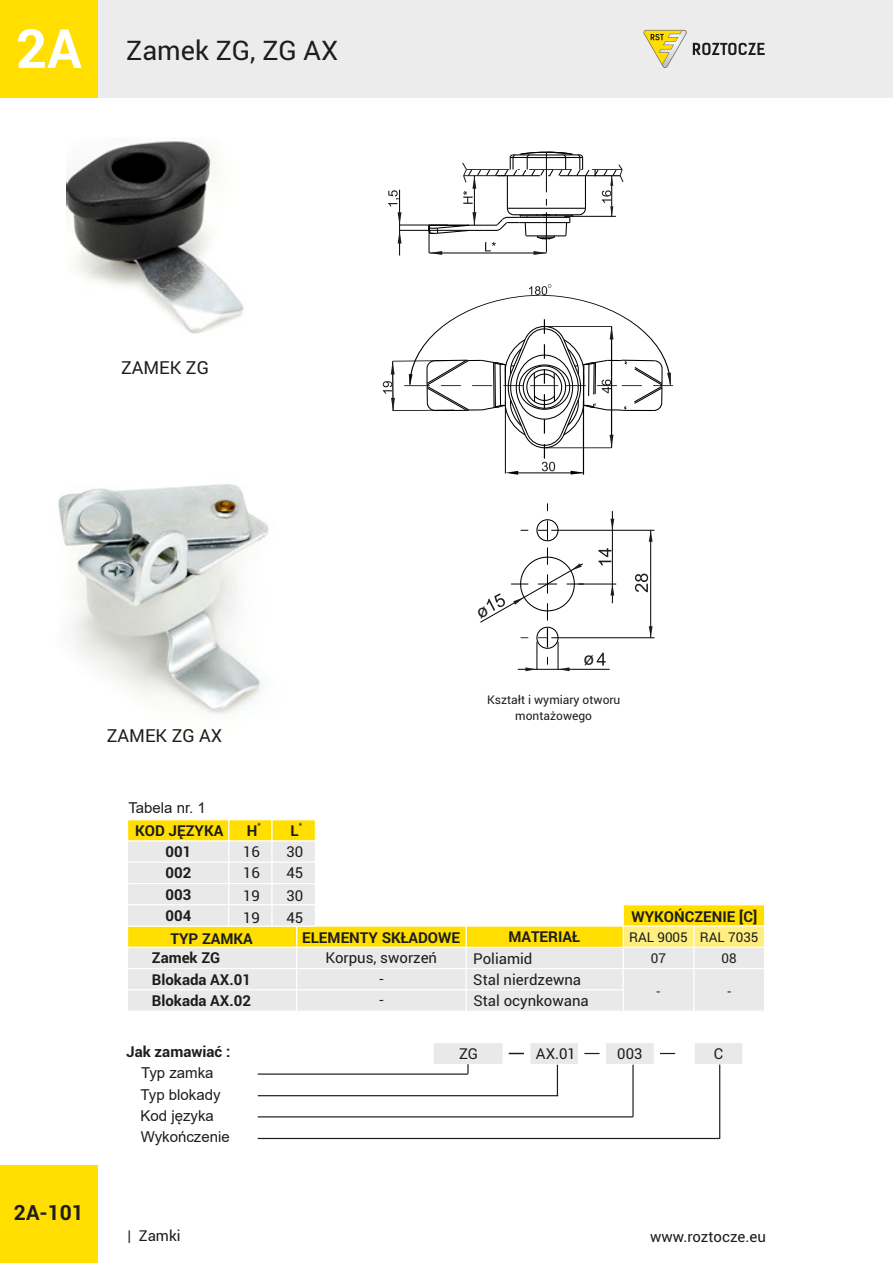
<style>
.page{position:relative;width:893px;height:1263px;background:#fff}
.page>*{position:absolute;margin:0;border:0;box-sizing:border-box;transform-origin:0 0}
.t1{font:700 54px "Roboto";color:#fff}
.t2{font:27px "Roboto";color:#1d1d1b}
.t3{font:700 21px "Roboto";color:#1d1d1b}
.t4{font:18px "Roboto";color:#1d1d1b}
.t5{font:700 15px/21.3px "Roboto";color:#1d1d1b;text-align:justify}
.t6{font:15px/20.9px "Roboto";color:#1d1d1b}
.t7{font:15px/22.2px "Arial";color:#1d1d1b}
.t8{font:13.5px/21.3px "Roboto";color:#1d1d1b}
.t9{font:12px/15.9px "Roboto";color:#1d1d1b;text-align:center}
.t10{font:700 7.5px "Roboto";color:#1d1d1b}
</style>
<div class="page">
<div style="left:0;top:0;width:893px;height:98px;background:#ececec"></div>
<svg style="left:643px;top:30px;width:44px;height:38px"></svg>
<svg style="left:693px;top:43px;width:72px;height:12px"></svg>
<div style="left:0;top:1165px;width:98px;height:98px;background:#ffde00"></div>
<div style="left:0;top:0;width:98px;height:98px;background:#ffde00"></div>
<div style="left:694px;top:1042px;width:49px;height:23px;background:#e9e9e9;border:1px solid #fff"></div>
<div style="left:465px;top:947px;width:159px;height:22px;background:#e9e9e9"></div>
<div style="left:623px;top:904px;width:142px;height:23px;background:#ffde00;border:1px solid #fff"></div>
<div style="left:465px;top:925px;width:159px;height:23px;background:#ffde00;border:1px solid #fff"></div>
<div style="left:296px;top:925px;width:171px;height:23px;background:#ffde00;border:1px solid #fff"></div>
<div style="left:127px;top:925px;width:170px;height:23px;background:#ffde00;border:1px solid #fff"></div>
<div style="left:623px;top:947px;width:71px;height:22px;background:#e9e9e9;border:1px solid #fff"></div>
<div style="left:127px;top:947px;width:170px;height:22px;background:#e9e9e9;border:1px solid #fff"></div>
<div style="left:296px;top:947px;width:171px;height:22px;background:#e9e9e9;border:1px solid #fff"></div>
<hr style="left:399px;top:190px;width:1px;height:65px;background:#000">
<svg style="left:398px;top:212px;width:4px;height:31px"></svg>
<svg style="left:388px;top:190px;width:11px;height:16px"></svg>
<svg style="left:428px;top:151px;width:196px;height:104px"></svg>
<svg style="left:382px;top:284px;width:292px;height:191px"></svg>
<hr style="left:400px;top:225px;width:48px;height:1px;background:#000">
<hr style="left:399px;top:230px;width:70px;height:1px;background:#000">
<div style="left:465px;top:968px;width:159px;height:22px;background:#e9e9e9;border:1px solid #fff"></div>
<div style="left:623px;top:968px;width:71px;height:44px;background:#e9e9e9;border:1px solid #fff"></div>
<div style="left:127px;top:968px;width:170px;height:22px;background:#e9e9e9;border:1px solid #fff"></div>
<div style="left:296px;top:968px;width:171px;height:22px;background:#e9e9e9;border:1px solid #fff"></div>
<div style="left:465px;top:989px;width:159px;height:23px;background:#e9e9e9;border:1px solid #fff"></div>
<div style="left:127px;top:989px;width:170px;height:23px;background:#e9e9e9;border:1px solid #fff"></div>
<div style="left:296px;top:989px;width:171px;height:23px;background:#e9e9e9;border:1px solid #fff"></div>
<hr style="left:551px;top:530px;width:103px;height:1px;background:#000">
<hr style="left:551px;top:637px;width:103px;height:1px;background:#000">
<hr style="left:650px;top:530px;width:1px;height:108px;background:#000">
<svg style="left:649px;top:530px;width:4px;height:12px"></svg>
<svg style="left:649px;top:626px;width:4px;height:12px"></svg>
<hr style="left:578px;top:584px;width:38px;height:1px;background:#000">
<svg style="left:635px;top:574px;width:13px;height:18px"></svg>
<div style="left:228px;top:819px;width:45px;height:22px;background:#ffde00;border:1px solid #fff"></div>
<div style="left:127px;top:819px;width:102px;height:22px;background:#ffde00;border:1px solid #fff"></div>
<div style="left:228px;top:840px;width:45px;height:23px;background:#e9e9e9;border:1px solid #fff"></div>
<div style="left:127px;top:840px;width:102px;height:23px;background:#e9e9e9;border:1px solid #fff"></div>
<div style="left:271px;top:819px;width:45px;height:22px;background:#ffde00;border:1px solid #fff"></div>
<div style="left:271px;top:840px;width:45px;height:23px;background:#e9e9e9;border:1px solid #fff"></div>
<div style="left:228px;top:862px;width:45px;height:22px;background:#e9e9e9;border:1px solid #fff"></div>
<div style="left:127px;top:862px;width:102px;height:22px;background:#e9e9e9;border:1px solid #fff"></div>
<div style="left:271px;top:862px;width:45px;height:22px;background:#e9e9e9;border:1px solid #fff"></div>
<div style="left:228px;top:883px;width:45px;height:22px;background:#e9e9e9;border:1px solid #fff"></div>
<div style="left:127px;top:883px;width:102px;height:22px;background:#e9e9e9;border:1px solid #fff"></div>
<div style="left:271px;top:883px;width:45px;height:22px;background:#e9e9e9;border:1px solid #fff"></div>
<div style="left:127px;top:904px;width:102px;height:23px;background:#e9e9e9;border:1px solid #fff"></div>
<div style="left:228px;top:904px;width:45px;height:23px;background:#e9e9e9;border:1px solid #fff"></div>
<div style="left:271px;top:904px;width:45px;height:23px;background:#e9e9e9;border:1px solid #fff"></div>
<div style="left:433px;top:1042px;width:71px;height:23px;background:#e9e9e9;border:1px solid #fff"></div>
<div style="left:529px;top:1042px;width:50px;height:23px;background:#e9e9e9;border:1px solid #fff"></div>
<div style="left:605px;top:1042px;width:50px;height:23px;background:#e9e9e9;border:1px solid #fff"></div>
<svg style="left:509px;top:1053px;width:15px;height:1px"></svg>
<svg style="left:584px;top:1053px;width:15px;height:1px"></svg>
<svg style="left:660px;top:1053px;width:15px;height:1px"></svg>
<hr style="left:557px;top:1065px;width:1px;height:31px;background:#1d1d1b">
<hr style="left:632px;top:1065px;width:2px;height:52px;background:#1d1d1b">
<hr style="left:719px;top:1064px;width:1px;height:75px;background:#1d1d1b">
<svg style="left:467px;top:1064px;width:2px;height:10px"></svg>
<hr style="left:258px;top:1138px;width:462px;height:1px;background:#1d1d1b">
<hr style="left:258px;top:1116px;width:375px;height:1px;background:#1d1d1b">
<hr style="left:258px;top:1095px;width:300px;height:1px;background:#1d1d1b">
<hr style="left:258px;top:1073px;width:210px;height:2px;background:#1d1d1b">
<img style="left:58px;top:484px;width:211px;height:231px">
<img style="left:66px;top:141px;width:178px;height:193px">
<div style="left:623px;top:925px;width:71px;height:23px;background:#ffee80;border:1px solid #fff"></div>
<div style="left:693px;top:947px;width:72px;height:22px;background:#e9e9e9;border:1px solid #fff"></div>
<div style="left:693px;top:968px;width:72px;height:44px;background:#e9e9e9;border:1px solid #fff"></div>
<div style="left:693px;top:925px;width:72px;height:23px;background:#ffee80;border:1px solid #fff"></div>
<svg style="left:480px;top:503px;width:134px;height:168px"></svg>
<h1 class="t1" style="left:16px;top:11px;width:67px">2A</h1>
<h2 class="t2" style="left:126px;top:32px;width:213px">Zamek ZG, ZG AX</h2>
<p class="t4" style="left:121px;top:355px;width:89px">ZAMEK ZG</p>
<h3 class="t3" style="left:14px;top:1198px;width:71px">2A-101</h3>
<p class="t4" style="left:107px;top:723px;width:117px">ZAMEK ZG AX</p>
<p class="t9" style="left:487px;top:691px;width:135px">Kształt i wymiary otworu montażowego</p>
<p class="t7" style="left:128px;top:796px;width:79px">Tabela nr. 1</p>
<p class="t5" style="left:135px;top:819px;width:90px">KOD JĘZYKA</p>
<p class="t10" style="left:257px;top:820px;width:5px">*</p>
<p class="t5" style="left:247px;top:819px;width:12px">H</p>
<p class="t10" style="left:299px;top:820px;width:5px">*</p>
<p class="t5" style="left:291px;top:819px;width:10px">L</p>
<p class="t5" style="left:165px;top:840px;width:27px">001<br>002<br>003<br>004</p>
<p class="t6" style="left:243px;top:841px;width:18px">16</p>
<p class="t6" style="left:286px;top:841px;width:18px">30</p>
<p class="t6" style="left:243px;top:862px;width:18px">16</p>
<p class="t6" style="left:286px;top:862px;width:18px">45</p>
<p class="t6" style="left:243px;top:885px;width:18px">19</p>
<p class="t6" style="left:286px;top:885px;width:18px">30</p>
<p class="t6" style="left:243px;top:907px;width:18px">19</p>
<p class="t6" style="left:286px;top:907px;width:18px">45</p>
<p class="t5" style="left:170px;top:927px;width:84px">TYP ZAMKA</p>
<p class="t5" style="left:302px;top:926px;width:159px">ELEMENTY SKŁADOWE</p>
<p class="t5" style="left:508px;top:925px;width:73px">MATERIAŁ</p>
<p class="t6" style="left:325px;top:947px;width:113px">Korpus, sworzeń</p>
<p class="t6" style="left:473px;top:947px;width:61px">Poliamid</p>
<p class="t5" style="left:152px;top:947px;width:70px">Zamek ZG</p>
<p class="t5" style="left:152px;top:968px;width:101px">Blokada AX.01</p>
<p class="t6" style="left:379px;top:967px;width:6px">-</p>
<p class="t5" style="left:152px;top:990px;width:101px">Blokada AX.02</p>
<p class="t6" style="left:379px;top:989px;width:6px">-</p>
<p class="t6" style="left:473px;top:969px;width:117px">Stal nierdzewna<br>Stal ocynkowana</p>
<p class="t5" style="left:631px;top:905px;width:127px">WYKOŃCZENIE [C]</p>
<p class="t8" style="left:651px;top:926px;width:109px;text-indent:-22px">RAL 9005 RAL 7035<br>07</p>
<p class="t8" style="left:722px;top:947px;width:17px">08</p>
<p class="t8" style="left:657px;top:980px;width:5px">-</p>
<p class="t8" style="left:727px;top:980px;width:5px">-</p>
<p class="t5" style="left:126px;top:1040px;width:106px">Jak zamawiać :</p>
<p class="t7" style="left:141px;top:1061px;width:82px">Typ zamka<br>Typ blokady</p>
<p class="t7" style="left:141px;top:1104px;width:91px;line-height:21.5px">Kod języka<br>Wykończenie</p>
<p class="t6" style="left:128px;top:1224px;width:54px">| Zamki</p>
<p class="t6" style="left:459px;top:1042px;width:21px">ZG</p>
<p class="t6" style="left:536px;top:1042px;width:42px">AX.01</p>
<p class="t6" style="left:617px;top:1042px;width:27px">003</p>
<p class="t6" style="left:714px;top:1042px;width:11px">C</p>
<p class="t6" style="left:650px;top:1225px;width:117px">www.roztocze.eu</p>
</div>
